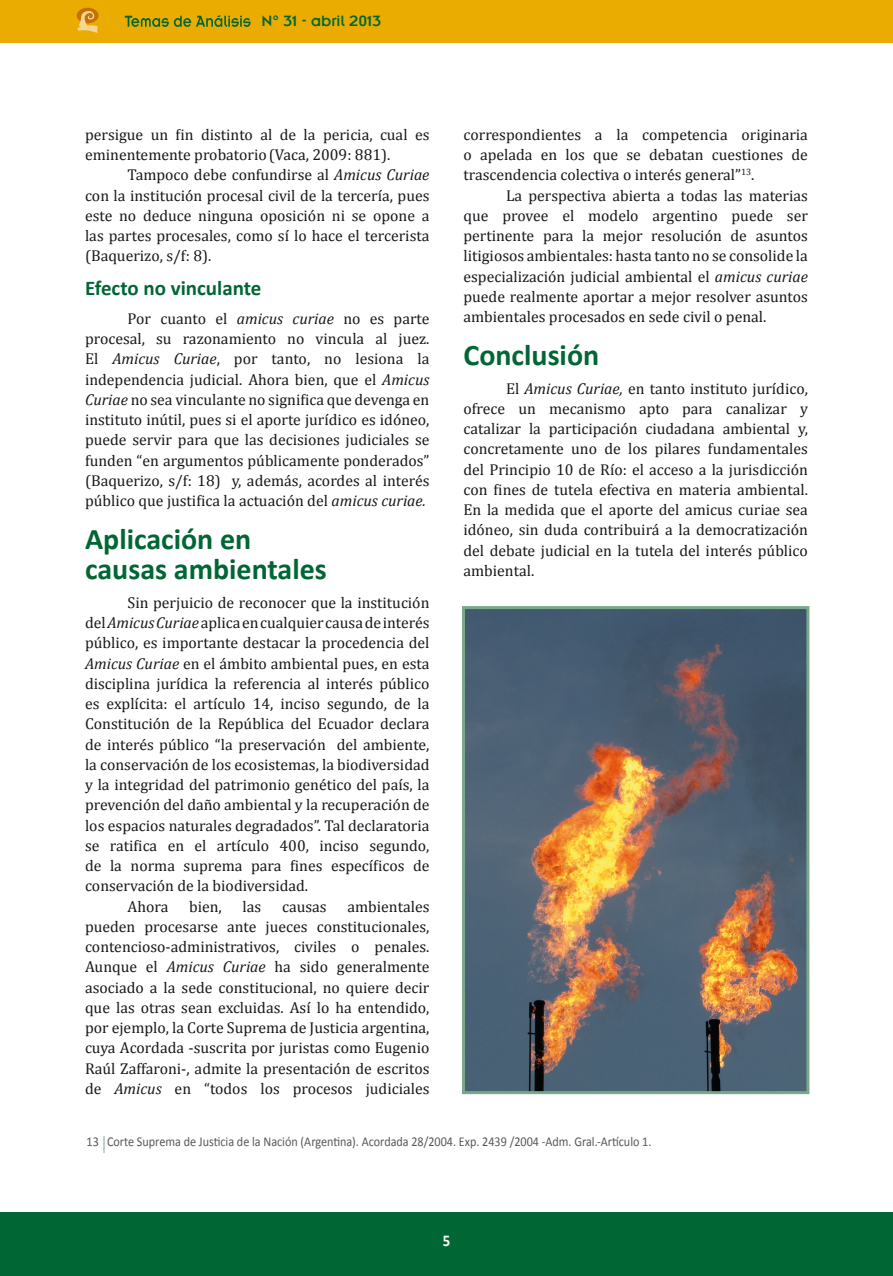
<style>
.page{position:relative;width:893px;height:1276px;background:#fff}
.page>*{position:absolute;margin:0;border:0;box-sizing:border-box;transform-origin:0 0}
.subtitulo{font:700 30px/30px "Calibri";color:#063}
.subsubtitulo{font:700 21px "Calibri";color:#063}
.t1{font:16.5px "Insignia LT";color:#063}
.t2{font:700 16.5px "Calibri";color:#fff;scale:.9 1}
.texto{font:15.75px/20.2px "Cambria";color:#1a171c;text-align:justify}
.pie_de_pagina{font:13.5px "Calibri";color:#58585a;scale:.9 1}
.s1{font-style:italic}
</style>
<div class="page">
<div style="left:0;top:1212px;width:893px;height:64px;background:#063"></div>
<div style="left:0;top:0;width:893px;height:43px;background:#eaac00"></div>
<div style="left:77px;top:8px;width:22px;height:15px;background:#c76e05;border-radius:50%"></div>
<svg style="left:77px;top:10px;width:21px;height:23px"></svg>
<svg style="left:125px;top:15px;width:126px;height:12px"></svg>
<svg style="left:104px;top:1136px;width:1px;height:17px"></svg>
<img style="left:466px;top:610px;width:339px;height:480px">
<div style="left:462px;top:606px;width:347px;height:488px;border:3px solid #78aa89"></div>
<p class="t1" style="left:261px;top:13px;width:121px">N° 31 - abril 2013</p>
<p class="texto" style="left:85px;top:124px;width:346px">persigue un fin distinto al de la pericia, cual es eminentemente probatorio(Vaca, 2009: 881).</p>
<p class="texto" style="left:85px;top:165px;width:346px;text-indent:43px">Tampoco debe confundirse al <span class="s1">Amicus Curiae </span>con la institución procesal civil de la tercería, pues este no deduce ninguna oposición ni se opone a las partes procesales, como sí lo hace el tercerista (Baquerizo, s/f: 8).</p>
<p class="subsubtitulo" style="left:85px;top:275px;width:178px">Efecto no vinculante</p>
<p class="texto" style="left:85px;top:308px;width:346px;text-indent:43px">Por cuanto el <span class="s1">amicus curiae</span> no es parte procesal, su razonamiento no vincula al juez.<br>El <span class="s1">Amicus Curiae</span>, por tanto, no lesiona la independencia judicial. Ahora bien, que el <span class="s1">Amicus Curiae</span> no sea vinculante no significa que devenga en instituto inútil, pues si el aporte jurídico es idóneo, puede servir para que las decisiones judiciales se funden “en argumentos públicamente ponderados” (Baquerizo, s/f: 18) y, además, acordes al interés público que justifica la actuación del <span class="s1">amicus curiae.</span></p>
<p class="subtitulo" style="left:85px;top:524px;width:243px">Aplicación en causas ambientales</p>
<p class="texto" style="left:85px;top:592px;width:346px;text-indent:43px">Sin perjuicio de reconocer que la institución del <span class="s1">Amicus Curiae</span> aplica en cualquier causa de interés público, es importante destacar la procedencia del <span class="s1">Amicus Curiae</span> en el ámbito ambiental pues, en esta disciplina jurídica la referencia al interés público es explícita: el artículo 14, inciso segundo, de la Constitución de la República del Ecuador declara de interés público “la preservación del ambiente, la conservación de los ecosistemas, la biodiversidad y la integridad del patrimonio genético del país, la prevención del daño ambiental y la recuperación de los espacios naturales degradados”. Tal declaratoria se ratifica en el artículo 400, inciso segundo, de la norma suprema para fines específicos de conservación de la biodiversidad.</p>
<p class="texto" style="left:128px;top:896px;width:42px">Ahora</p>
<p class="texto" style="left:189px;top:896px;width:34px">bien,</p>
<p class="texto" style="left:243px;top:896px;width:20px">las</p>
<p class="texto" style="left:282px;top:896px;width:46px">causas</p>
<p class="texto" style="left:85px;top:896px;width:346px;text-indent:262px">ambientales pueden procesarse ante jueces constitucionales, contencioso-administrativos, civiles o penales.<br>Aunque el <span class="s1">Amicus Curiae</span> ha sido generalmente asociado a la sede constitucional, no quiere decir que las otras sean excluidas. Así lo ha entendido, por ejemplo, la Corte Suprema de Justicia argentina, cuya Acordada -suscrita por juristas como Eugenio Raúl Zaffaroni-, admite la presentación de escritos de <span class="s1">Amicus</span> en “todos los procesos judiciales</p>
<p class="texto" style="left:463px;top:124px;width:346px">correspondientes a la competencia originaria o apelada en los que se debatan cuestiones de trascendencia colectiva o interés general”<sup>13</sup>.</p>
<p class="texto" style="left:463px;top:185px;width:346px;text-indent:43px">La perspectiva abierta a todas las materias que provee el modelo argentino puede ser pertinente para la mejor resolución de asuntos litigiosos ambientales: hasta tanto no se consolide la especialización judicial ambiental el <span class="s1">amicus curiae </span>puede realmente aportar a mejor resolver asuntos ambientales procesados en sede civil o penal.</p>
<p class="subtitulo" style="left:463px;top:340px;width:137px">Conclusión</p>
<p class="texto" style="left:463px;top:378px;width:346px;text-indent:43px">El <span class="s1">Amicus Curiae,</span> en tanto instituto jurídico, ofrece un mecanismo apto para canalizar y catalizar la participación ciudadana ambiental y, concretamente uno de los pilares fundamentales del Principio 10 de Río: el acceso a la jurisdicción con fines de tutela efectiva en materia ambiental.<br>En la medida que el aporte del amicus curiae sea idóneo, sin duda contribuirá a la democratización del debate judicial en la tutela del interés público ambiental.</p>
<p class="pie_de_pagina" style="left:87px;top:1133px;width:629px">13 Corte Suprema de Justicia de la Nación (Argentina). Acordada 28/2004. Exp. 2439 /2004 -Adm. Gral.-Artículo 1.</p>
<p class="t2" style="left:443px;top:1229px;width:10px">45</p>
</div>
